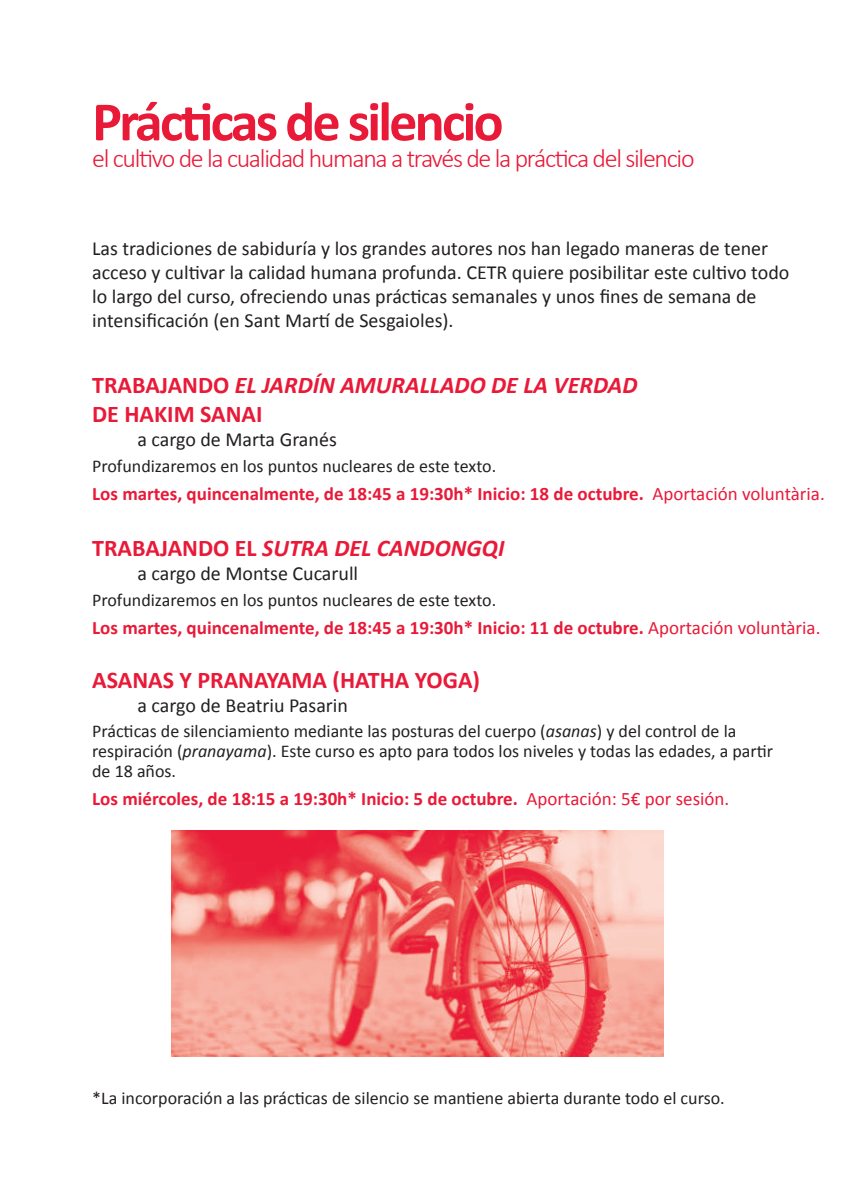
<style>
.page{position:relative;width:851px;height:1191px;background:#fff}
.page>*{position:absolute;margin:0;border:0;box-sizing:border-box;transform-origin:0 0}
.t1{font:700 56px "Calibri";letter-spacing:-.05em;color:#e91938}
.t2{font:300 26px "Calibri";letter-spacing:-.05em;color:#e91938}
.t3{font:italic 700 24px/28.8px "Calibri";color:#e91938}
.t4{font:700 24px "Calibri";color:#e91938}
.t5{font:20px/24px "Calibri";color:#231f20}
.t6{font:700 19px "Calibri";color:#e91938}
.t7{font:18px/20px "Calibri";color:#231f20}
.s1{font-style:normal}
.s2{font-weight:400}
.s3{font-style:italic}
</style>
<div class="page">
<img style="left:172px;top:830px;width:491px;height:226px">
<h1 class="t1" style="left:92px;top:86px;width:413px">Prácticas de silencio</h1>
<h2 class="t2" style="left:92px;top:142px;width:603px">el cultivo de la cualidad humana a través de la práctica del silencio</h2>
<p class="t5" style="left:92px;top:236px;width:698px">Las tradiciones de sabiduría y los grandes autores nos han legado maneras de tener acceso y cultivar la calidad humana profunda. CETR quiere posibilitar este cultivo todo lo largo del curso, ofreciendo unas prácticas semanales y unos fines de semana de intensificación (en Sant Martí de Sesgaioles).</p>
<h3 class="t3" style="left:92px;top:371px;width:546px"><span class="s1">TRABAJANDO</span> EL JARDÍN AMURALLADO DE LA VERDAD<br><span class="s1">DE HAKIM SANAI</span></h3>
<p class="t5" style="left:137px;top:427px;width:201px">a cargo de Marta Granés</p>
<p class="t7" style="left:92px;top:456px;width:405px">Profundizaremos en los puntos nucleares de este texto.</p>
<p class="t6" style="left:92px;top:481px;width:734px">Los martes, quincenalmente, de 18:45 a 19:30h* Inicio: 18 de octubre. <span class="s2">Aportación voluntària.</span></p>
<h3 class="t3" style="left:92px;top:534px;width:414px"><span class="s1">TRABAJANDO EL</span> SUTRA DEL CANDONGQI</h3>
<p class="t5" style="left:137px;top:561px;width:222px">a cargo de Montse Cucarull</p>
<p class="t7" style="left:92px;top:590px;width:405px">Profundizaremos en los puntos nucleares de este texto.</p>
<p class="t6" style="left:92px;top:615px;width:729px">Los martes, quincenalmente, de 18:45 a 19:30h* Inicio: 11 de octubre. <span class="s2">Aportación voluntària.</span></p>
<h3 class="t4" style="left:92px;top:664px;width:389px">ASANAS Y PRANAYAMA (HATHA YOGA)</h3>
<p class="t5" style="left:137px;top:693px;width:212px">a cargo de Beatriu Pasarin</p>
<p class="t7" style="left:92px;top:721px;width:682px">Prácticas de silenciamiento mediante las posturas del cuerpo (<span class="s3">asanas</span>) y del control de la respiración (<span class="s3">pranayama</span>). Este curso es apto para todos los niveles y todas las edades, a partir de 18 años.</p>
<p class="t6" style="left:92px;top:787px;width:638px">Los miércoles, de 18:15 a 19:30h* Inicio: 5 de octubre. <span class="s2">Aportación: 5€ por sesión.</span></p>
<p class="t7" style="left:92px;top:1087px;width:634px">*La incorporación a las prácticas de silencio se mantiene abierta durante todo el curso.</p>
</div>
